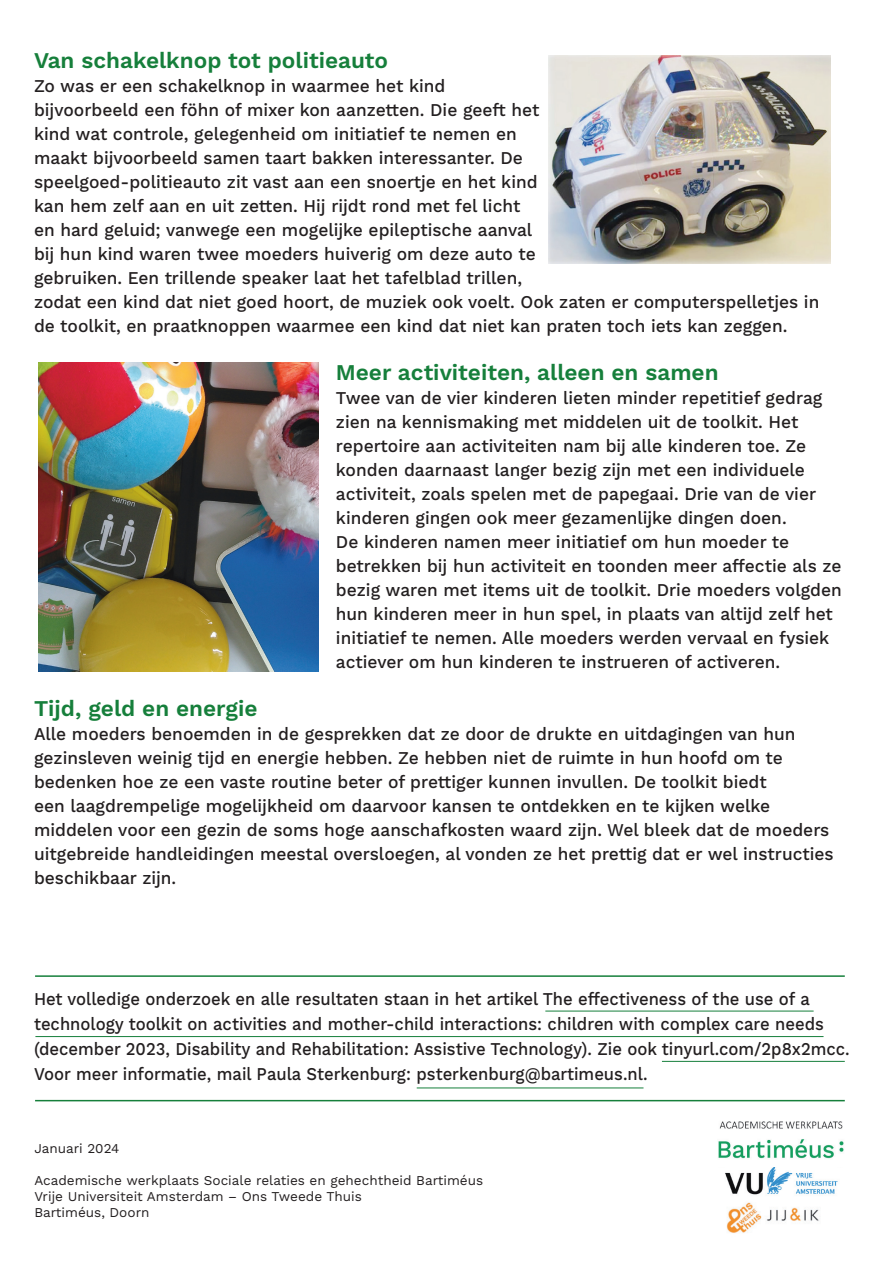
<style>
.page{position:relative;width:893px;height:1263px;background:#fff}
.page>*{position:absolute;margin:0;border:0;box-sizing:border-box;transform-origin:0 0}
.Alineastijl_1{font:600 22.5px "Work Sans";color:#167f3b}
.t1{font:500 18px/24px "Work Sans";color:#231f20;scale:.96 1}
.t2{font:500 18px/24.8px "Work Sans";color:#231f20;scale:.92 1}
.t3{font:13.5px "Work Sans";color:#231f20}
</style>
<div class="page">
<hr style="left:35px;top:1100px;width:810px;height:1px;background:#167f3b">
<hr style="left:35px;top:975px;width:810px;height:2px;background:#167f3b">
<hr style="left:417px;top:1087px;width:226px;height:1px;background:#167f3b">
<hr style="left:662px;top:1061px;width:183px;height:1px;background:#167f3b">
<hr style="left:545px;top:1011px;width:269px;height:1px;background:#167f3b">
<hr style="left:35px;top:1036px;width:788px;height:1px;background:#167f3b">
<img style="left:719px;top:1121px;width:124px;height:74px">
<div style="left:717px;top:1129px;width:128px;height:37px;background:#fff"></div>
<img style="left:718px;top:1139px;width:126px;height:20px">
<img style="left:726px;top:1202px;width:93px;height:31px">
<img style="left:549px;top:55px;width:281px;height:209px">
<img style="left:38px;top:362px;width:281px;height:310px">
<p class="Alineastijl_1" style="left:34px;top:47px;width:356px">Van schakelknop tot politieauto</p>
<p class="t1" style="left:34px;top:75px;width:820px">Zo was er een schakelknop in waarmee het kind<br>bijvoorbeeld een föhn of mixer kon aanzetten. Die geeft het<br>kind wat controle, gelegenheid om initiatief te nemen en<br>maakt bijvoorbeeld samen taart bakken interessanter. De<br>speelgoed-politieauto zit vast aan een snoertje en het kind<br>kan hem zelf aan en uit zetten. Hij rijdt rond met fel licht<br>en hard geluid; vanwege een mogelijke epileptische aanval<br>bij hun kind waren twee moeders huiverig om deze auto te<br>gebruiken. Een trillende speaker laat het tafelblad trillen,<br>zodat een kind dat niet goed hoort, de muziek ook voelt. Ook zaten er computerspelletjes in de toolkit, en praatknoppen waarmee een kind dat niet kan praten toch iets kan zeggen.</p>
<p class="Alineastijl_1" style="left:336px;top:359px;width:384px">Meer activiteiten, alleen en samen</p>
<p class="t1" style="left:336px;top:387px;width:529px">Twee van de vier kinderen lieten minder repetitief gedrag zien na kennismaking met middelen uit de toolkit. Het repertoire aan activiteiten nam bij alle kinderen toe. Ze konden daarnaast langer bezig zijn met een individuele activiteit, zoals spelen met de papegaai. Drie van de vier kinderen gingen ook meer gezamenlijke dingen doen.<br>De kinderen namen meer initiatief om hun moeder te betrekken bij hun activiteit en toonden meer affectie als ze bezig waren met items uit de toolkit. Drie moeders volgden hun kinderen meer in hun spel, in plaats van altijd zelf het initiatief te nemen. Alle moeders werden vervaal en fysiek actiever om hun kinderen te instrueren of activeren.</p>
<p class="Alineastijl_1" style="left:34px;top:695px;width:225px">Tijd, geld en energie</p>
<p class="t1" style="left:34px;top:723px;width:835px">Alle moeders benoemden in de gesprekken dat ze door de drukte en uitdagingen van hun gezinsleven weinig tijd en energie hebben. Ze hebben niet de ruimte in hun hoofd om te bedenken hoe ze een vaste routine beter of prettiger kunnen invullen. De toolkit biedt<br>een laagdrempelige mogelijkheid om daarvoor kansen te ontdekken en te kijken welke middelen voor een gezin de soms hoge aanschafkosten waard zijn. Wel bleek dat de moeders uitgebreide handleidingen meestal oversloegen, al vonden ze het prettig dat er wel instructies beschikbaar zijn.</p>
<p class="t2" style="left:34px;top:988px;width:888px">Het volledige onderzoek en alle resultaten staan in het artikel The effectiveness of the use of a technology toolkit on activities and mother-child interactions: children with complex care needs (december 2023, Disability and Rehabilitation: Assistive Technology). Zie ook tinyurl.com/2p8x2mcc.<br>Voor meer informatie, mail Paula Sterkenburg: psterkenburg@bartimeus.nl.</p>
<p class="t3" style="left:34px;top:1140px;width:87px">Januari 2024</p>
<p class="t3" style="left:34px;top:1172px;width:450px">Academische werkplaats Sociale relaties en gehechtheid Bartiméus</p>
<p class="t3" style="left:34px;top:1188px;width:329px">Vrije Universiteit Amsterdam – Ons Tweede Thuis</p>
<p class="t3" style="left:34px;top:1205px;width:117px">Bartiméus, Doorn</p>
</div>
